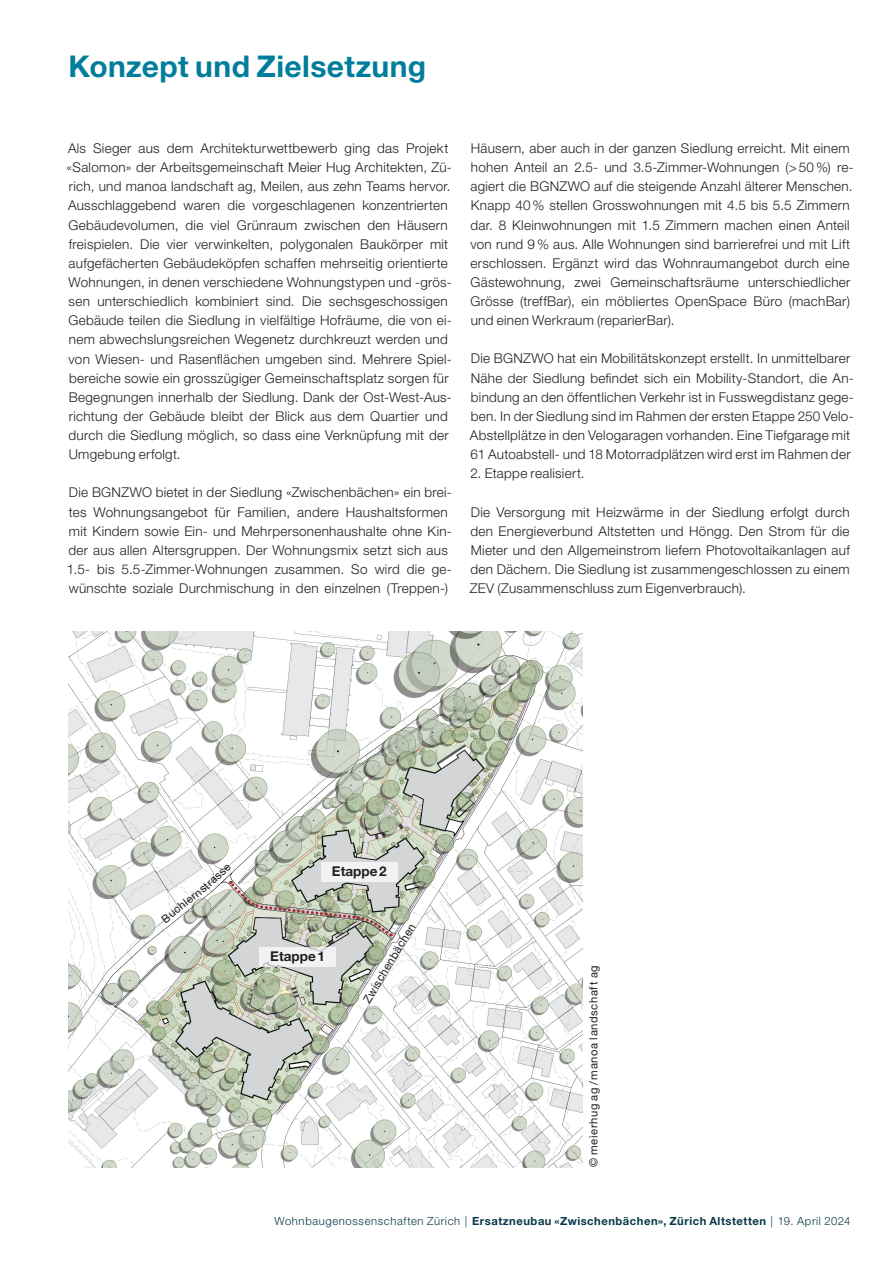
<style>
.page{position:relative;width:893px;height:1263px;background:#fff}
.page>*{position:absolute;margin:0;border:0;box-sizing:border-box;transform-origin:0 0}
.t1{font:700 30px "Helvetica Neue LT Std";letter-spacing:.015em;color:#007d9a}
.t2{font:300 13.5px/19.2px "Helvetica Neue LT Std";letter-spacing:.02em;color:#231f20}
.t3{font:700 13.5px "Helvetica Neue LT Std";letter-spacing:.005em;color:#231f20}
.t4{font:700 11.25px "Helvetica Neue LT Std";letter-spacing:.045em;color:#083849}
.t5{font:11.25px "Helvetica Neue LT Std";letter-spacing:.05em;color:#231f20}
.s1{font-weight:300}
</style>
<div class="page">
<img style="left:68px;top:631px;width:515px;height:536px">
<div style="left:259px;top:947px;width:77px;height:19px;background:#f1f2f2"></div>
<div style="left:321px;top:862px;width:77px;height:19px;background:#f1f2f2"></div>
<svg style="left:228px;top:880px;width:164px;height:56px;background:#b7baac"></svg>
<h1 class="t1" style="left:68px;top:47px;width:359px">Konzept und Zielsetzung</h1>
<p class="t2" style="left:67px;top:138px;width:387px">Als Sieger aus dem Architekturwettbewerb ging das Projekt «Salomon» der Arbeitsgemeinschaft Meier Hug Architekten, Zü&shy;rich, und manoa landschaft ag, Meilen, aus zehn Teams hervor.<br>Ausschlaggebend waren die vorgeschlagenen konzentrierten Gebäudevolumen, die viel Grünraum zwischen den Häusern freispielen. Die vier verwinkelten, polygonalen Baukörper mit aufgefächerten Gebäudeköpfen schaffen mehrseitig orientierte Wohnungen, in denen verschiedene Wohnungstypen und -grös&shy;sen unterschiedlich kombiniert sind. Die sechsgeschossigen Gebäude teilen die Siedlung in vielfältige Hofräume, die von ei&shy;nem abwechslungsreichen Wegenetz durchkreuzt werden und von Wiesen- und Rasenflächen umgeben sind. Mehrere Spiel&shy;bereiche sowie ein grosszügiger Gemeinschaftsplatz sorgen für Begegnungen innerhalb der Siedlung. Dank der Ost-West-Aus&shy;richtung der Gebäude bleibt der Blick aus dem Quartier und durch die Siedlung möglich, so dass eine Verknüpfung mit der Umgebung erfolgt.</p>
<p class="t2" style="left:67px;top:483px;width:387px">Die BGNZWO bietet in der Siedlung «Zwischenbächen» ein brei&shy;tes Wohnungsangebot für Familien, andere Haushaltsformen mit Kindern sowie Ein- und Mehrpersonenhaushalte ohne Kin&shy;der aus allen Altersgruppen. Der Wohnungsmix setzt sich aus 1.5- bis 5.5-Zimmer-Wohnungen zusammen. So wird die ge&shy;wünschte soziale Durchmischung in den einzelnen (Treppen-)</p>
<p class="t2" style="left:470px;top:138px;width:385px">Häusern, aber auch in der ganzen Siedlung erreicht. Mit einem hohen Anteil an 2.5- und 3.5-Zimmer-Wohnungen (&gt;50%) re&shy;agiert die BGNZWO auf die steigende Anzahl älterer Menschen.<br>Knapp 40% stellen Grosswohnungen mit 4.5 bis 5.5 Zimmern dar. 8 Kleinwohnungen mit 1.5 Zimmern machen einen Anteil von rund 9% aus. Alle Wohnungen sind barrierefrei und mit Lift erschlossen. Ergänzt wird das Wohnraumangebot durch eine Gästewohnung, zwei Gemeinschaftsräume unterschiedlicher Grösse (treffBar), ein möbliertes OpenSpace Büro (machBar) und einen Werkraum (reparierBar).</p>
<p class="t2" style="left:470px;top:349px;width:385px">Die BGNZWO hat ein Mobilitätskonzept erstellt. In unmittelbarer Nähe der Siedlung befindet sich ein Mobility-Standort, die An&shy;bindung an den öffentlichen Verkehr ist in Fusswegdistanz gege&shy;ben. In der Siedlung sind im Rahmen der ersten Etappe 250 Velo-Abstellplätze in den Velogaragen vorhanden. Eine Tiefgarage mit 61 Autoabstell- und 18 Motorradplätzen wird erst im Rahmen der</p>
<p class="t2" style="left:470px;top:464px;width:116px">2. Etappe realisiert.</p>
<p class="t2" style="left:470px;top:502px;width:382px;text-align:justify">Die Versorgung mit Heizwärme in der Siedlung erfolgt durch den Energieverbund Altstetten und Höngg. Den Strom für die Mieter und den Allgemeinstrom liefern Photovoltaikanlagen auf den Dächern. Die Siedlung ist zusammengeschlossen zu einem ZEV (Zusammenschluss zum Eigenverbrauch).</p>
<p class="t5" style="left:200px;top:882px;width:34px;rotate:-43deg">trasse</p>
<p class="t5" style="left:159px;top:915px;width:55px;rotate:-39deg">Buchlerns</p>
<p class="t3" style="left:332px;top:863px;width:56px">Etappe 2</p>
<p class="t3" style="left:270px;top:948px;width:56px">Etappe 1</p>
<p class="t5" style="left:393px;top:943px;width:27px;rotate:-58deg">chen</p>
<p class="t5" style="left:360px;top:998px;width:66px;rotate:-59deg">Zwischenbä</p>
<p class="t5" style="left:587px;top:1167px;width:203px;rotate:-90deg">© meierhug ag /manoa landschaft ag</p>
<p class="t4" style="left:274px;top:1214px;width:577px"><span class="s1">Wohnbaugenossenschaften Zürich |</span> Ersatzneubau «Zwischenbächen», Zürich Altstetten <span class="s1">| 19. April 2024</span></p>
</div>
